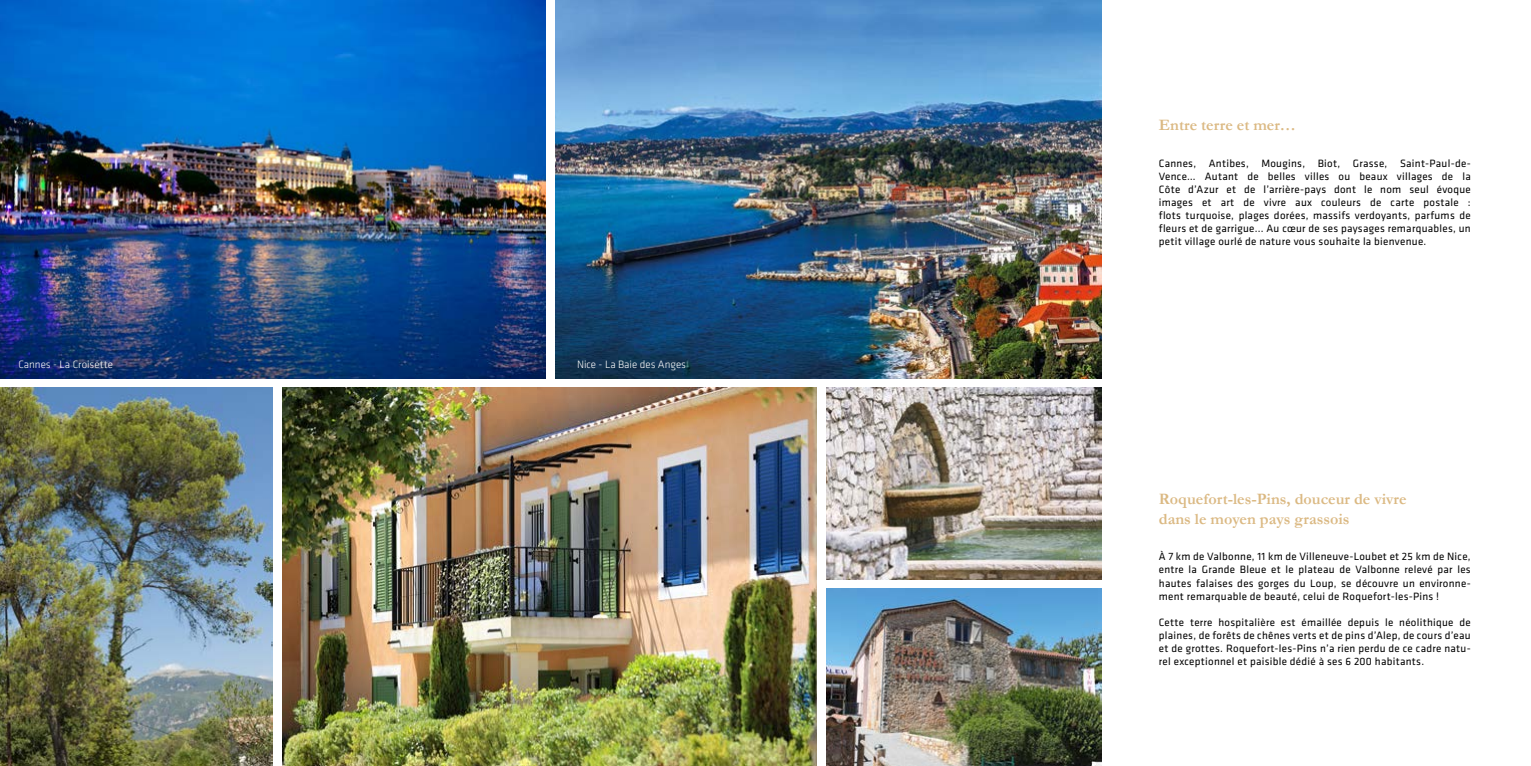
<style>
.page{position:relative;width:1531px;height:766px;background:#fff}
.page>*{position:absolute;margin:0;border:0;box-sizing:border-box;transform-origin:0 0}
.t1{font:700 16px "Garamond";color:#dbb983}
.t2{font:11px/13px "Klavika Basic";letter-spacing:.025em;color:#000;text-align:justify}
.t3{font:300 11px "Klavika Basic";color:#fff}
</style>
<div class="page">
<img style="left:826px;top:388px;width:275px;height:191px">
<img style="left:826px;top:588px;width:275px;height:177px">
<img style="left:0;top:0;width:546px;height:378px">
<img style="left:556px;top:0;width:545px;height:378px">
<img style="left:0;top:388px;width:272px;height:377px">
<img style="left:282px;top:388px;width:534px;height:377px">
<p class="t3" style="left:18px;top:357px;width:96px">Cannes - La Croisette</p>
<p class="t3" style="left:577px;top:357px;width:111px">Nice - La Baie des Anges</p>
<p class="t1" style="left:1159px;top:114px;width:139px">Entre terre et mer…</p>
<p class="t2" style="left:1159px;top:156px;width:313px">Cannes, Antibes, Mougins, Biot, Grasse, Saint-Paul-de-Vence… Autant de belles villes ou beaux villages de la Côte d’Azur et de l’arrière-pays dont le nom seul évoque images et art de vivre aux couleurs de carte postale : flots turquoise, plages dorées, massifs verdoyants, parfums de fleurs et de garrigue... Au cœur de ses paysages remarquables, un petit village ourlé de nature vous souhaite la bienvenue.</p>
<p class="t1" style="left:1159px;top:488px;width:249px">Roquefort-les-Pins, douceur de vivre</p>
<p class="t1" style="left:1159px;top:507px;width:192px">dans le moyen pays grassois</p>
<p class="t2" style="left:1159px;top:550px;width:313px">À 7 km de Valbonne, 11 km de Villeneuve-Loubet et 25 km de Nice, entre la Grande Bleue et le plateau de Valbonne relevé par les hautes falaises des gorges du Loup, se découvre un environne&shy;ment remarquable de beauté, celui de Roquefort-les-Pins !</p>
<p class="t2" style="left:1159px;top:615px;width:313px">Cette terre hospitalière est émaillée depuis le néolithique de plaines, de forêts de chênes verts et de pins d’Alep, de cours d’eau et de grottes. Roquefort-les-Pins n’a rien perdu de ce cadre natu&shy;rel exceptionnel et paisible dédié à ses 6 200 habitants.</p>
</div>
